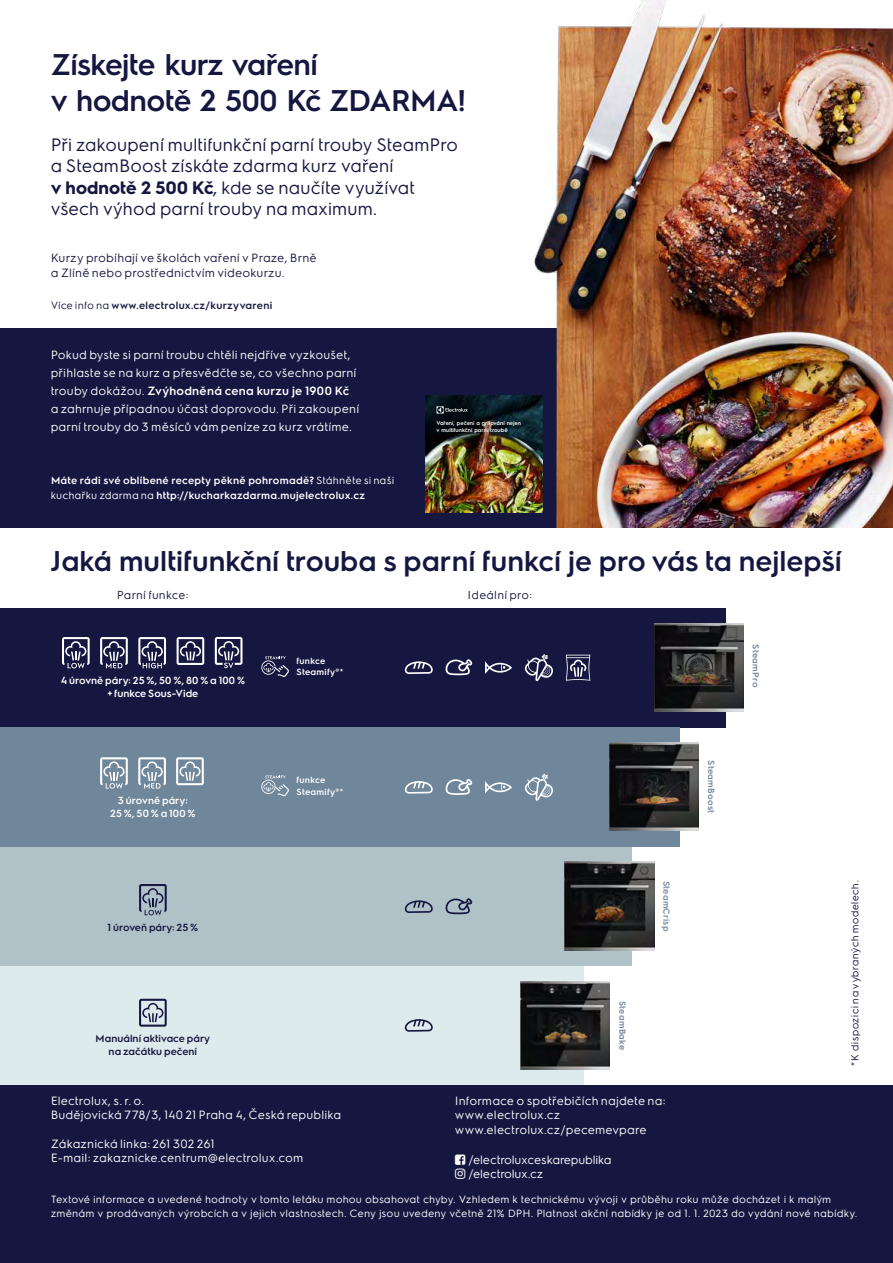
<style>
.page{position:relative;width:893px;height:1263px;background:#fff}
.page>*{position:absolute;margin:0;border:0;box-sizing:border-box;transform-origin:0 0}
.t1{font:600 30px/36px "Electrolux Sans";letter-spacing:-.02em;color:#161741}
.t2{font:600 28.65px "Electrolux Sans";color:#161741}
.t3{font:18px/21.6px "Electrolux Sans";letter-spacing:.005em;color:#161741}
.t4{font:12px/18px "Electrolux Sans";letter-spacing:.02em;color:#fff}
.t5{font:12px/14.4px "Electrolux Sans";letter-spacing:.025em;color:#161741}
.t6{font:12px/14.4px "Electrolux Sans";color:#fff}
.t7{font:11.55px "Electrolux Sans";letter-spacing:.035em;color:#161741}
.t8{font:10.5px/13.5px "Electrolux Sans";letter-spacing:.025em;color:#fff}
.t9{font:600 10.5px/15px "Electrolux Sans";letter-spacing:.025em;color:#fff}
.t10{font:600 10.5px "Electrolux Sans";letter-spacing:.025em;color:#161741}
.t11{font:600 10.35px/12.9px "Electrolux Sans";letter-spacing:.005em;color:#fff;text-align:center}
.t12{font:600 10.35px/12.9px "Electrolux Sans";color:#161741;text-align:center}
.t13{font:10.35px "Electrolux Sans";letter-spacing:.03em;color:#161741}
.t14{font:600 8.85px "Electrolux Sans";letter-spacing:.025em;color:#6f869b}
.t15{font:600 8.85px/11.1px "Electrolux Sans";letter-spacing:.03em;color:#fff}
.t16{font:600 5.55px/6.4px "Electrolux Sans";color:#fff}
.s1{font-weight:700}
.s2{font-weight:400}
.s3{font-weight:600}
</style>
<div class="page">
<div style="left:0;top:328px;width:893px;height:200px;background:#161741"></div>
<img style="left:534px;top:0;width:359px;height:528px">
<div style="left:0;top:1085px;width:893px;height:178px;background:#161741"></div>
<img style="left:425px;top:395px;width:118px;height:118px">
<svg style="left:437px;top:406px;width:31px;height:7px"></svg>
<div style="left:0;top:966px;width:584px;height:119px;background:#deebec"></div>
<div style="left:0;top:608px;width:726px;height:119px;background:#161741"></div>
<div style="left:0;top:846px;width:631px;height:120px;background:#b0c2c8"></div>
<div style="left:0;top:727px;width:679px;height:119px;background:#6f869b"></div>
<svg style="left:139px;top:999px;width:28px;height:28px"></svg>
<svg style="left:139px;top:884px;width:28px;height:31px"></svg>
<svg style="left:261px;top:656px;width:28px;height:21px"></svg>
<svg style="left:261px;top:775px;width:28px;height:21px"></svg>
<svg style="left:405px;top:661px;width:28px;height:13px"></svg>
<svg style="left:485px;top:661px;width:27px;height:13px"></svg>
<svg style="left:446px;top:659px;width:26px;height:16px"></svg>
<svg style="left:525px;top:654px;width:28px;height:27px"></svg>
<svg style="left:566px;top:655px;width:24px;height:26px"></svg>
<svg style="left:405px;top:781px;width:28px;height:13px"></svg>
<svg style="left:485px;top:781px;width:27px;height:13px"></svg>
<svg style="left:446px;top:779px;width:26px;height:16px"></svg>
<svg style="left:525px;top:774px;width:28px;height:27px"></svg>
<svg style="left:405px;top:900px;width:28px;height:13px"></svg>
<svg style="left:446px;top:898px;width:26px;height:16px"></svg>
<svg style="left:405px;top:1019px;width:28px;height:13px"></svg>
<svg style="left:215px;top:637px;width:27px;height:31px"></svg>
<svg style="left:138px;top:637px;width:28px;height:31px"></svg>
<svg style="left:100px;top:637px;width:28px;height:31px"></svg>
<svg style="left:62px;top:637px;width:28px;height:31px"></svg>
<svg style="left:177px;top:637px;width:27px;height:28px"></svg>
<svg style="left:138px;top:757px;width:28px;height:31px"></svg>
<svg style="left:100px;top:757px;width:28px;height:32px"></svg>
<svg style="left:176px;top:757px;width:28px;height:28px"></svg>
<img style="left:520px;top:981px;width:89px;height:88px">
<img style="left:565px;top:862px;width:89px;height:88px">
<img style="left:609px;top:743px;width:90px;height:88px">
<img style="left:654px;top:623px;width:89px;height:88px">
<h1 class="t1" style="left:51px;top:45px;width:417px">Získejte kurz vaření<br>v hodnotě 2 500 Kč ZDARMA!</h1>
<h3 class="t3" style="left:51px;top:132px;width:409px">Při zakoupení multifunkční parní trouby SteamPro a SteamBoost získáte zdarma kurz vaření<br><span class="s1">v hodnotě 2 500 Kč</span>, kde se nauč íte využívat všech výhod parní trouby na maximum.</h3>
<p class="t5" style="left:51px;top:250px;width:263px">Kurzy probíhají ve školách vaření v Praze, Brně a Zlíně nebo prostřednictvím videokurzu.</p>
<p class="t10" style="left:51px;top:297px;width:223px"><span class="s2">Více info na</span> www.electrolux.cz/kurzyvareni</p>
<p class="t4" style="left:51px;top:345px;width:310px">Pokud byste si parní troubu chtěli nejdříve vyzkoušet, přihlaste se na kurz a přesvědčte se, co všechno parní trouby dokážou. <span class="s3">Zvýhodněná cena kurzu je 1900 Kč </span>a zahrnuje případnou účast doprovodu. Při zakoupení parní trouby do 3 měsíců vám peníze za kurz vrátíme.</p>
<p class="t9" style="left:51px;top:472px;width:345px">Máte rádi své oblíbené recepty pěkně pohromadě? <span class="s2">Stáhněte si naši kuchařku zdarma na</span> http://kucharkazdarma.mujelectrolux.cz</p>
<p class="t16" style="left:437px;top:420px;width:86px">Vaření, pečení a grilování nejen v multifunkční parní troubě</p>
<h2 class="t2" style="left:51px;top:541px;width:792px">Jaká multifunkční trouba s parní funkcí je pro vás ta nejlepší</h2>
<p class="t7" style="left:117px;top:587px;width:73px">Parní funkce:</p>
<p class="t7" style="left:468px;top:587px;width:66px">Ideální pro:</p>
<p class="t11" style="left:61px;top:673px;width:186px">4 úrovně páry: 25 %, 50 %, 80 % a 100 % + funkce Sous-Vide</p>
<p class="t11" style="left:110px;top:794px;width:87px">3 úrovně páry:<br>25 %, 50 % a 100 %</p>
<p class="t12" style="left:107px;top:920px;width:92px">1 úroveň páry: 25 %</p>
<p class="t12" style="left:96px;top:1031px;width:116px">Manuální aktivace páry na začátku pečení</p>
<p class="t15" style="left:296px;top:655px;width:48px">funkce<br>Steamify®*</p>
<p class="t15" style="left:296px;top:774px;width:48px">funkce<br>Steamify®*</p>
<p class="t4" style="left:51px;top:1092px;width:292px;line-height:14.4px">Electrolux, s. r. o.<br>Budějovická 778/3, 140 21 Praha 4, Česká republika</p>
<p class="t4" style="left:51px;top:1136px;width:254px;line-height:14.4px">Zákaznická linka: 261 302 261<br>E-mail: zakaznicke.centrum@electrolux.com</p>
<p class="t14" style="left:629px;top:1001px;width:51px;rotate:90deg">SteamBake</p>
<p class="t14" style="left:673px;top:880px;width:52px;rotate:90deg">SteamCrisp</p>
<p class="t4" style="left:455px;top:1092px;width:212px;line-height:14.4px">Informace o spotřebičích najdete na: www.electrolux.cz www.electrolux.cz/pecemevpare</p>
<p class="t6" style="left:469px;top:1151px;width:145px">/electroluxceskarepublika /electrolux.cz</p>
<p class="t14" style="left:717px;top:760px;width:54px;rotate:90deg">SteamBoost</p>
<p class="t14" style="left:762px;top:644px;width:44px;rotate:90deg">SteamPro</p>
<p class="t13" style="left:847px;top:1065px;width:187px;rotate:-90deg">*K dispozici na vybraných modelech.</p>
<p class="t8" style="left:51px;top:1192px;width:808px">Textové informace a uvedené hodnoty v tomto letáku mohou obsahovat chyby. Vzhledem k technickému vývoji v průběhu roku může docházet i k malým změnám v prodávaných výrobcích a v jejich vlastnostech. Ceny jsou uvedeny včetně 21% DPH. Platnost akční nabídky je od 1. 1. 2023 do vydání nové nabídky.</p>
</div>
